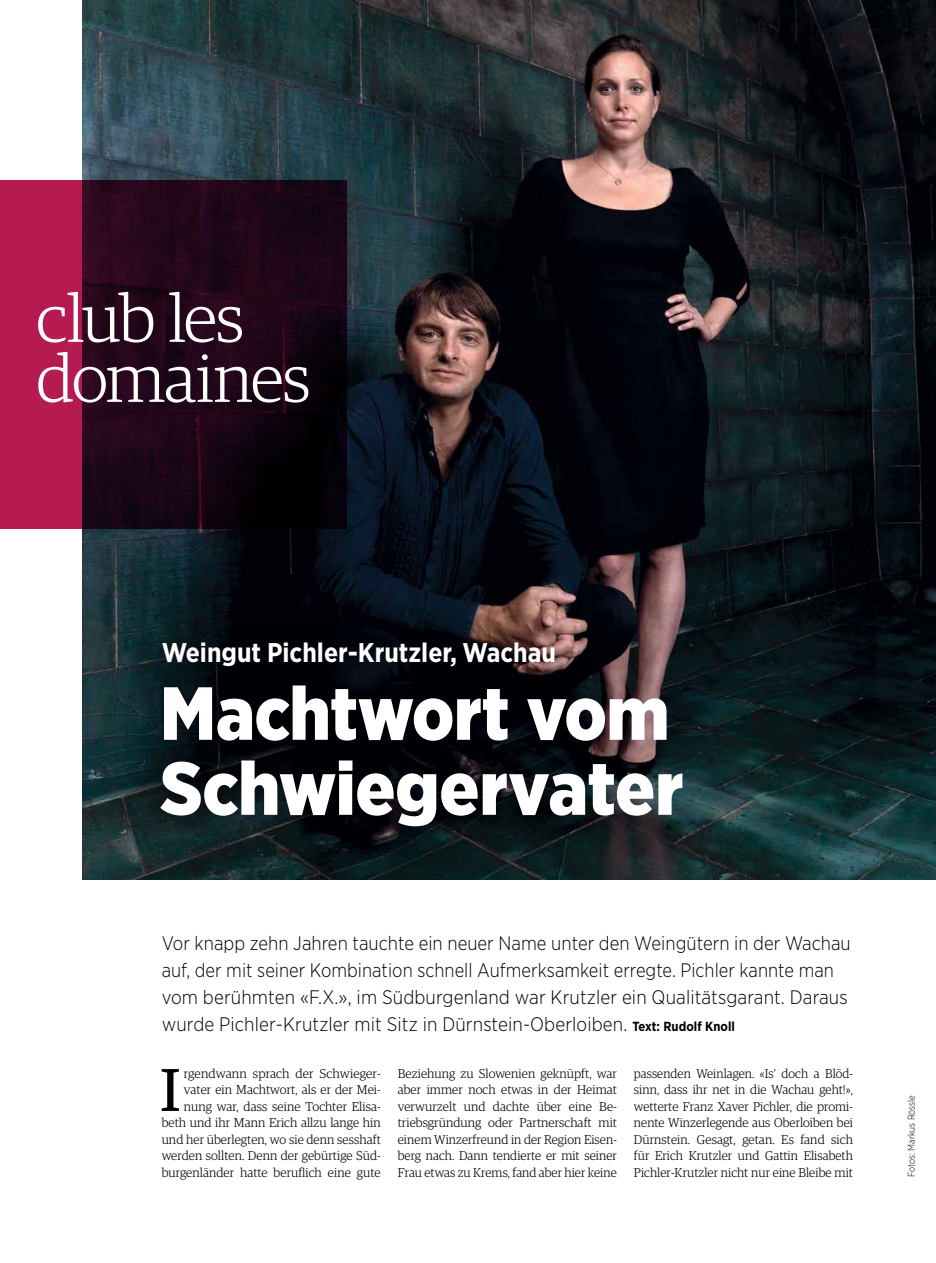
<style>
.page{position:relative;width:936px;height:1263px;background:#fff}
.page>*{position:absolute;margin:0;border:0;box-sizing:border-box;transform-origin:0 0}
.t1{font:900 75px/75px "Gotham Narrow";letter-spacing:-.005em;color:#fff}
.t2{font:300 67.5px/60px "Guardian Egyp";letter-spacing:-.02em;color:#fff}
.t3{font:60.3px "Guardian Egyp";color:#000;scale:1.04 1}
.t4{font:700 27px "Gotham Narrow";color:#fff}
.t5{font:300 19.5px/27px "Gotham Narrow";color:#000}
.t6{font:300 12.75px/16.5px "Guardian Egyp";letter-spacing:.005em;color:#000;text-align:justify}
.t7{font:300 9.75px "Gotham Narrow";color:#000;scale:.95 1}
.s1{font-weight:700;font-size:13.2px}
</style>
<div class="page">
<img style="left:83px;top:0;width:852px;height:880px">
<div style="left:117px;top:641px;width:609px;height:230px;background:#000;opacity:.25"></div>
<div style="left:136px;top:616px;width:446px;height:77px;background:#000;opacity:.45"></div>
<svg style="left:0;top:180px;width:347px;height:348px"></svg>
<h2 class="t2" style="left:36px;top:285px;width:276px">club les domaines</h2>
<h3 class="t4" style="left:162px;top:635px;width:396px">Weingut Pichler-Krutzler, Wachau</h3>
<h1 class="t1" style="left:160px;top:675px;width:524px">Machtwort vom<br>Schwiegervater</h1>
<p class="t5" style="left:162px;top:929px;width:690px">Vor knapp zehn Jahren tauchte ein neuer Name unter den Weingütern in der Wachau auf, der mit seiner Kombination schnell Aufmerksamkeit erregte. Pichler kannte man vom berühmten «F.X.», im Südburgenland war Krutzler ein Qualitätsgarant. Daraus wurde Pichler-Krutzler mit Sitz in Dürnstein-Oberloiben. <span class="s1">Text: Rudolf Knoll</span></p>
<p class="t6" style="left:162px;top:1064px;width:220px;text-align:right">rgendwann sprach der Schwieger&shy;vater ein Machtwort, als er der Mei&shy;nung war, dass seine Tochter Elisa&shy;beth und ihr Mann Erich allzu lange hin und her überlegten, wo sie denn sesshaft werden sollten. Denn der gebürtige Süd&shy;burgenländer hatte beruflich eine gute</p>
<p class="t6" style="left:398px;top:1064px;width:220px">Beziehung zu Slowenien geknüpft, war aber immer noch etwas in der Heimat verwurzelt und dachte über eine Be&shy;triebsgründung oder Partnerschaft mit einem Winzerfreund in der Region Eisen&shy;berg nach. Dann tendierte er mit seiner Frau etwas zu Krems, fand aber hier keine</p>
<p class="t6" style="left:634px;top:1064px;width:220px">passenden Weinlagen. «Is’ doch a Blöd&shy;sinn, dass ihr net in die Wachau geht!», wetterte Franz Xaver Pichler, die promi&shy;nente Winzerlegende aus Oberloiben bei Dürnstein. Gesagt, getan. Es fand sich für Erich Krutzler und Gattin Elisabeth Pichler-Krutzler nicht nur eine Bleibe mit</p>
<h3 class="t3" style="left:160px;top:1049px;width:21px">I</h3>
<p class="t7" style="left:905px;top:1177px;width:87px;rotate:-90deg">Fotos: Markus Rössle</p>
</div>
